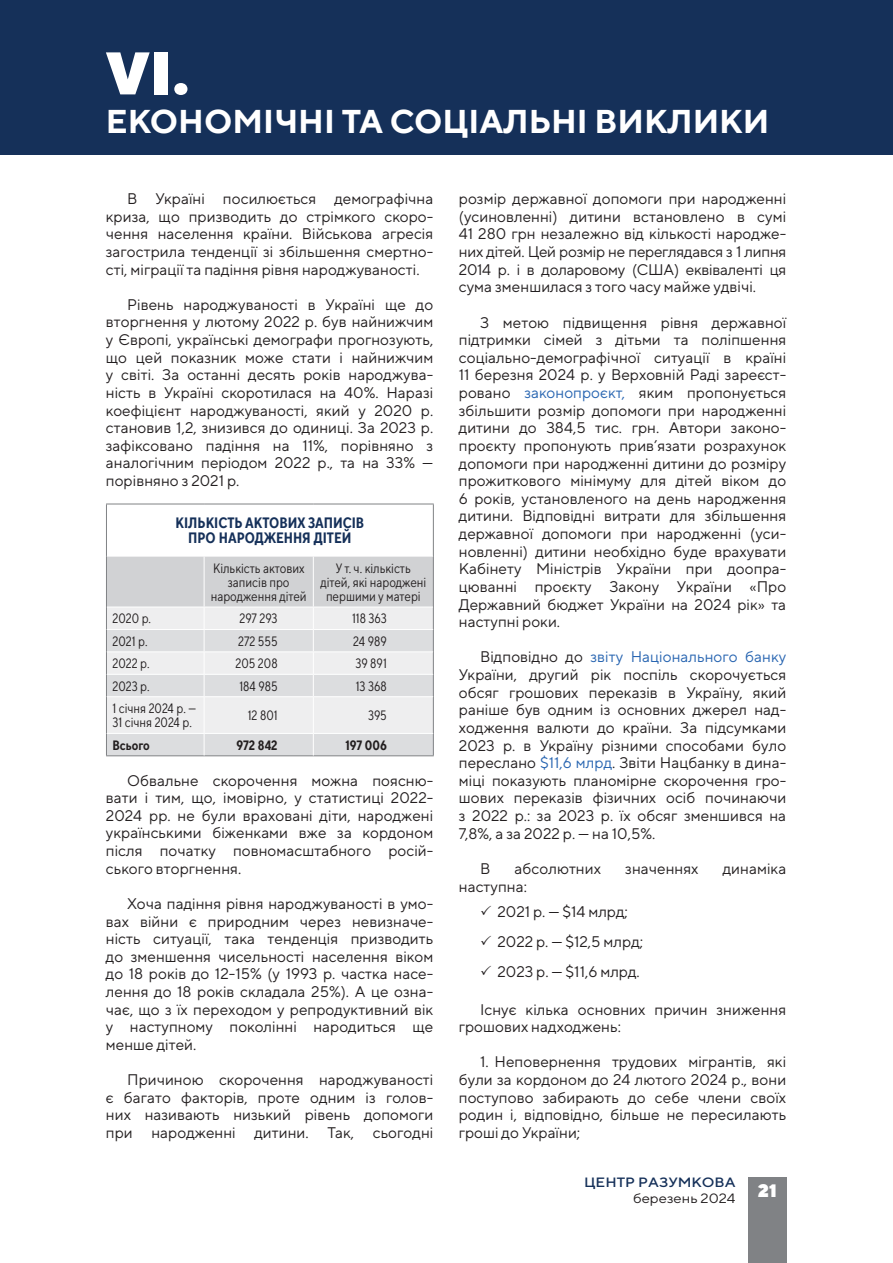
<style>
.page{position:relative;width:893px;height:1263px;background:#fff}
.page>*{position:absolute;margin:0;border:0;box-sizing:border-box;transform-origin:0 0}
.t1{font:900 60px "TT Norms";color:#fff}
.t2{font:700 33px "TT Norms";color:#fff}
.t3{font:900 18px "TT Norms";color:#fff}
.t4{font:15.3px/17.5px "TT Norms";color:#231f20;text-align:justify}
.t5{font:700 15px/15px "TT Norms Std Cond";color:#153059;text-align:center}
.t6{font:13.5px/14.2px "TT Norms Std Cond";color:#231f20;text-align:center}
.t7{font:700 13.5px "TT Norms Std Cond";color:#231f20}
.t8{font:500 13.5px "TT Norms";color:#153059;scale:1.1 1}
.t9{font:13.5px "TT Norms";color:#231f20;scale:1.1 1}
.s1{color:#2865b1}
</style>
<div class="page">
<div style="left:748px;top:1177px;width:39px;height:86px;background:#808285"></div>
<div style="left:0;top:0;width:893px;height:154px;background:#153059"></div>
<hr style="left:106px;top:504px;width:98px;height:1px;background:#808285">
<hr style="left:106px;top:504px;width:1px;height:52px;background:#808285">
<hr style="left:204px;top:504px;width:109px;height:1px;background:#808285">
<hr style="left:313px;top:504px;width:121px;height:1px;background:#808285">
<hr style="left:433px;top:504px;width:1px;height:52px;background:#808285">
<svg style="left:106px;top:556px;width:328px;height:200px;background:#dedfe1"></svg>
<h1 class="t1" style="left:106px;top:34px;width:85px">VI.</h1>
<h2 class="t2" style="left:106px;top:101px;width:665px">ЕКОНОМІЧНІ ТА СОЦІАЛЬНІ ВИКЛИКИ</h2>
<p class="t4" style="left:106px;top:190px;width:329px;text-indent:21px">В Україні посилюється демографічна криза, що призводить до стрімкого скоро&shy;чення населення країни. Військова агресія загострила тенденції зі збільшення смертно&shy;сті, міграції та падіння рівня народжуваності.</p>
<p class="t4" style="left:106px;top:295px;width:329px;text-indent:21px">Рівень народжуваності в Україні ще до вторгнення у лютому 2022 р. був найнижчим у Європі, українські демографи прогнозують, що цей показник може стати і найнижчим у світі. За останні десять років народжува&shy;ність в Україні скоротилася на 40%. Наразі коефіцієнт народжуваності, який у 2020 р. становив 1,2, знизився до одиниці. За 2023 р. зафіксовано падіння на 11%, порівняно з аналогічним періодом 2022 р., та на 33% — порівняно з 2021 р.</p>
<p class="t5" style="left:176px;top:515px;width:190px">КІЛЬКІСТЬ АКТОВИХ ЗАПИСІВ<br>ПРО НАРОДЖЕННЯ ДІТЕЙ</p>
<p class="t6" style="left:211px;top:560px;width:97px">Кількість актових записів про народження дітей</p>
<p class="t6" style="left:320px;top:560px;width:107px">У т. ч. кількість дітей, які народжені першими у матері</p>
<p class="t6" style="left:112px;top:611px;width:40px">2020 р.</p>
<p class="t6" style="left:239px;top:611px;width:40px">297 293</p>
<p class="t6" style="left:352px;top:611px;width:36px">118 363</p>
<p class="t6" style="left:112px;top:634px;width:37px">2021 р.</p>
<p class="t6" style="left:238px;top:634px;width:41px">272 555</p>
<p class="t6" style="left:353px;top:634px;width:35px">24 989</p>
<p class="t6" style="left:112px;top:656px;width:39px">2022 р.</p>
<p class="t6" style="left:236px;top:656px;width:44px">205 208</p>
<p class="t6" style="left:355px;top:656px;width:33px">39 891</p>
<p class="t6" style="left:112px;top:679px;width:39px">2023 р.</p>
<p class="t6" style="left:239px;top:679px;width:40px">184 985</p>
<p class="t6" style="left:356px;top:679px;width:33px">13 368</p>
<p class="t6" style="left:112px;top:701px;width:85px;text-align:left">1 січня 2024 р. —<br>31 січня 2024 р.</p>
<p class="t6" style="left:248px;top:708px;width:31px">12 801</p>
<p class="t6" style="left:368px;top:708px;width:20px">395</p>
<p class="t7" style="left:112px;top:737px;width:39px">Всього</p>
<p class="t7" style="left:236px;top:737px;width:43px">972 842</p>
<p class="t7" style="left:345px;top:737px;width:43px">197 006</p>
<p class="t4" style="left:106px;top:771px;width:329px;text-indent:21px">Обвальне скорочення можна поясню&shy;вати і тим, що, імовірно, у статистиці 2022- 2024 рр. не були враховані діти, народжені українськими біженками вже за кордоном після початку повномасштабного росій&shy;ського вторгнення.</p>
<p class="t4" style="left:106px;top:894px;width:329px;text-indent:21px">Хоча падіння рівня народжуваності в умо&shy;вах війни є природним через невизначе&shy;ність ситуації, така тенденція призводить до зменшення чисельності населення віком до 18 років до 12-15% (у 1993 р. частка насе&shy;лення до 18 років складала 25%). А це озна&shy;чає, що з їх переходом у репродуктивний вік у наступному поколінні народиться ще менше дітей.</p>
<p class="t4" style="left:106px;top:1071px;width:329px;text-indent:21px">Причиною скорочення народжуваності є багато факторів, проте одним із голов&shy;них називають низький рівень допомоги при народженні дитини. Так, сьогодні</p>
<p class="t4" style="left:459px;top:190px;width:329px">розмір державної допомоги при народженні (усиновленні) дитини встановлено в сумі 41 280 грн незалежно від кількості народже&shy;них дітей. Цей розмір не переглядався з 1 липня 2014 р. і в доларовому (США) еквіваленті ця сума зменшилася з того часу майже удвічі.</p>
<p class="t4" style="left:459px;top:313px;width:329px;text-indent:21px">З метою підвищення рівня державної підтримки сімей з дітьми та поліпшення соціально-демографічної ситуації в країні 11 березня 2024 р. у Верховній Раді зареєст&shy;ровано <span class="s1">законопроєкт,</span> яким пропонується збільшити розмір допомоги при народженні дитини до 384,5 тис. грн. Автори законо&shy;проєкту пропонують прив’язати розрахунок допомоги при народженні дитини до розміру прожиткового мінімуму для дітей віком до 6 років, установленого на день народження дитини. Відповідні витрати для збільшення державної допомоги при народженні (уси&shy;новленні) дитини необхідно буде врахувати Кабінету Міністрів України при доопра&shy;цюванні проєкту Закону України «Про Державний бюджет України на 2024 рік» та наступні роки.</p>
<p class="t4" style="left:459px;top:648px;width:329px;text-indent:21px">Відповідно до <span class="s1">звіту Національного банку </span>України, другий рік поспіль скорочується обсяг грошових переказів в Україну, який раніше був одним із основних джерел над&shy;ходження валюти до країни. За підсумками 2023 р. в Україну різними способами було переслано <span class="s1">$11,6 млрд</span>. Звіти Нацбанку в дина&shy;міці показують планомірне скорочення гро&shy;шових переказів фізичних осіб починаючи з 2022 р.: за 2023 р. їх обсяг зменшився на 7,8%, а за 2022 р. — на 10,5%.</p>
<p class="t4" style="left:480px;top:859px;width:12px">В</p>
<p class="t4" style="left:515px;top:859px;width:88px">абсолютних</p>
<p class="t4" style="left:625px;top:859px;width:75px">значеннях</p>
<p class="t4" style="left:723px;top:859px;width:65px">динаміка</p>
<p class="t4" style="left:497px;top:873px;width:132px;line-height:25.5px;text-indent:-39px">наступна:<br>2021 р. — $14 млрд;</p>
<p class="t4" style="left:497px;top:926px;width:147px;line-height:30px">2022 р. — $12,5 млрд;<br>2023 р. — $11,6 млрд.</p>
<p class="t4" style="left:459px;top:1000px;width:329px;text-indent:21px">Існує кілька основних причин зниження грошових надходжень:</p>
<p class="t4" style="left:459px;top:1053px;width:329px;text-indent:21px">1. Неповернення трудових мігрантів, які були за кордоном до 24 лютого 2024 р., вони поступово забирають до себе члени своїх родин і, відповідно, більше не пересилають гроші до України;</p>
<p class="t8" style="left:584px;top:1174px;width:139px">ЦЕНТР РАЗУМКОВА</p>
<p class="t9" style="left:633px;top:1190px;width:95px">березень 2024</p>
<p class="t3" style="left:758px;top:1178px;width:20px">21</p>
</div>
